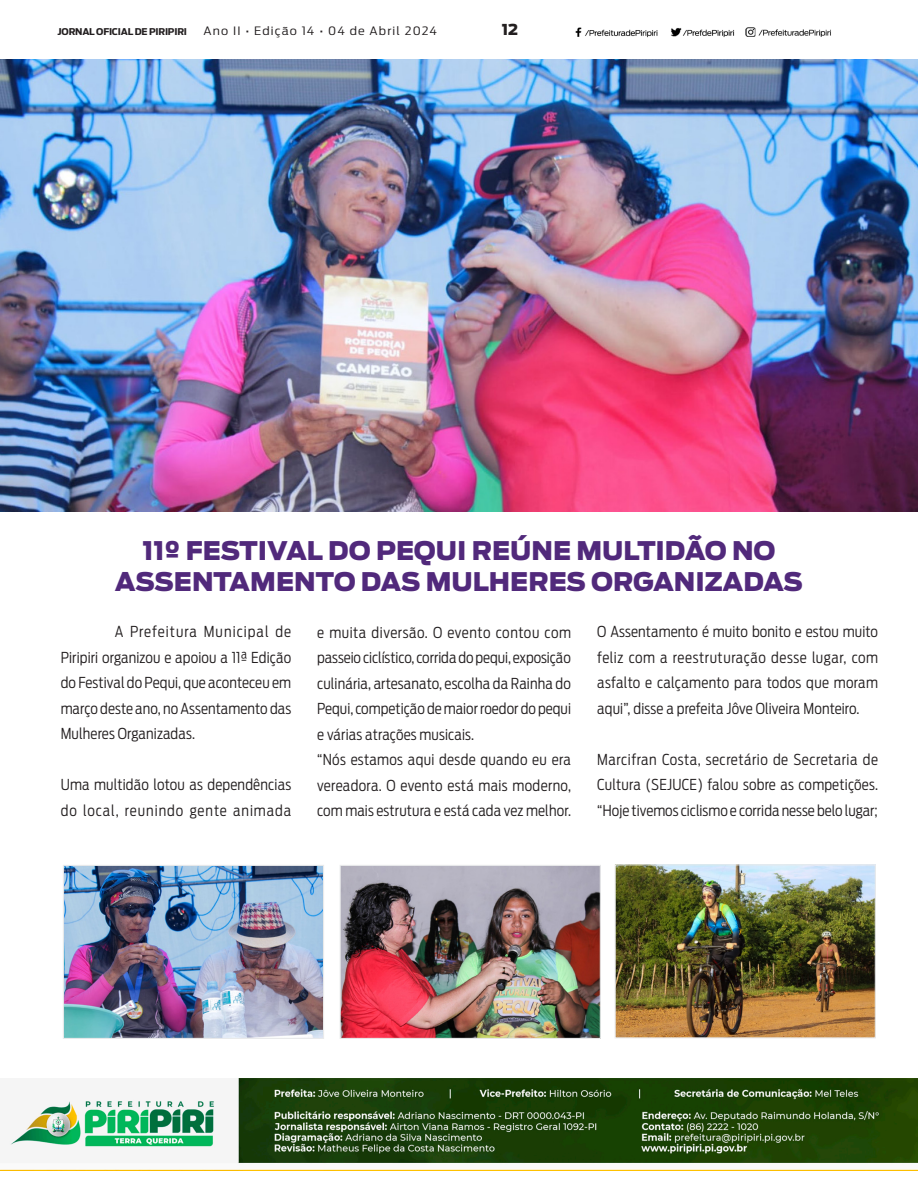
<style>
.page{position:relative;width:918px;height:1188px;background:#fff}
.page>*{position:absolute;margin:0;border:0;box-sizing:border-box;transform-origin:0 0}
.Subtitle__Center{font:900 25.5px "Ford Antenna";color:#51297b}
.Body__Left_Justify{font:300 15px/25.5px "Ford Antenna Cond";letter-spacing:.01em;color:#231f20;text-align:justify}
.t1{font:900 15px "Ford Antenna";color:#231f20}
.t2{font:300 11.55px "Ford Antenna Cond";letter-spacing:.08em;color:#231f20;scale:1.23 1}
.t3{font:700 9.3px "Ford Antenna Cond";letter-spacing:-.02em;color:#231f20;scale:1.18 1}
</style>
<div class="page">
<img style="left:575px;top:27px;width:256px;height:11px">
<img style="left:0;top:1079px;width:918px;height:92px">
<img style="left:0;top:60px;width:918px;height:451px">
<img style="left:342px;top:867px;width:257px;height:170px">
<div style="left:340px;top:865px;width:261px;height:174px;border:1px solid #e9eaeb"></div>
<img style="left:617px;top:866px;width:257px;height:170px">
<div style="left:615px;top:864px;width:261px;height:174px;border:1px solid #e9eaeb"></div>
<img style="left:65px;top:867px;width:257px;height:170px">
<div style="left:63px;top:865px;width:261px;height:174px;border:1px solid #e9eaeb"></div>
<p class="t3" style="left:58px;top:24px;width:111px">JORNAL OFICIAL DE PIRIPIRI</p>
<p class="t2" style="left:204px;top:21px;width:191px">Ano II • Edição 14 • 04 de Abril 2024</p>
<p class="t1" style="left:502px;top:16px;width:18px">12</p>
<p class="Subtitle__Center" style="left:142px;top:527px;width:635px">11º FESTIVAL DO PEQUI REÚNE MULTIDÃO NO</p>
<p class="Subtitle__Center" style="left:115px;top:558px;width:690px">ASSENTAMENTO DAS MULHERES ORGANIZADAS</p>
<p class="Body__Left_Justify" style="left:61px;top:617px;width:232px;text-indent:54px">A Prefeitura Municipal de Piripiri organizou e apoiou a 11ª Edição do Festival do Pequi, que aconteceu em março deste ano, no Assentamento das Mulheres Organizadas.</p>
<p class="Body__Left_Justify" style="left:61px;top:770px;width:232px">Uma multidão lotou as dependências do local, reunindo gente animada</p>
<p class="Body__Left_Justify" style="left:317px;top:617px;width:255px">e muita diversão. O evento contou com passeio ciclístico, corrida do pequi, exposição culinária, artesanato, escolha da Rainha do Pequi, competição de maior roedor do pequi e várias atrações musicais.</p>
<p class="Body__Left_Justify" style="left:317px;top:745px;width:256px">“Nós estamos aqui desde quando eu era vereadora. O evento está mais moderno, com mais estrutura e está cada vez melhor.</p>
<p class="Body__Left_Justify" style="left:597px;top:617px;width:282px">O Assentamento é muito bonito e estou muito feliz com a reestruturação desse lugar, com asfalto e calçamento para todos que moram aqui”, disse a prefeita Jôve Oliveira Monteiro.</p>
<p class="Body__Left_Justify" style="left:597px;top:745px;width:282px">Marcifran Costa, secretário de Secretaria de Cultura (SEJUCE) falou sobre as competições. “Hoje tivemos ciclismo e corrida nesse belo lugar;</p>
</div>
